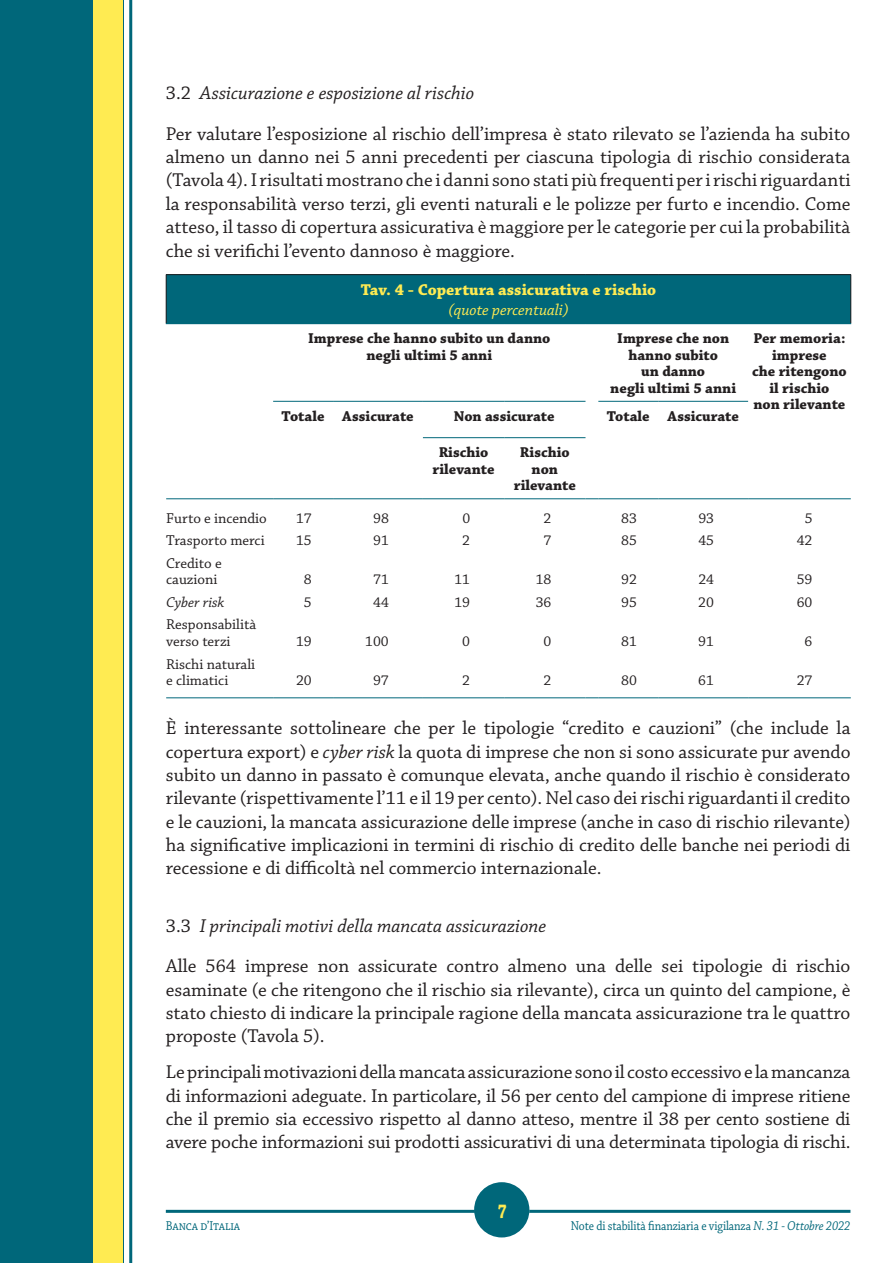
<style>
.page{position:relative;width:893px;height:1263px;background:#fff}
.page>*{position:absolute;margin:0;border:0;box-sizing:border-box;transform-origin:0 0}
.t1{font:700 21px "Chaparral Pro";color:#ffeb52;scale:.75 1}
.t2{font:19.5px/23.2px "Chaparral Pro";color:#231f20;text-align:justify}
.t3{font:700 16.5px "Chaparral Pro";color:#ffeb52}
.t4{font:italic 16.5px "Chaparral Pro";color:#ffeb52}
.t5{font:700 15px/16.5px "Chaparral Pro";color:#231f20;text-align:center}
.t6{font:15px/16.5px "Chaparral Pro";color:#231f20}
.t7{font:italic 15px "Chaparral Pro";color:#231f20}
.t8{font:13.5px "Chaparral Pro";letter-spacing:-.01em;color:#00677a;scale:.87 1}
.s1{font-style:italic}
</style>
<div class="page">
<div style="left:0;top:0;width:123px;height:1263px;background:#00677a"></div>
<div style="left:94px;top:0;width:29px;height:1263px;background:#ffeb52"></div>
<hr style="left:129px;top:0;width:3px;height:1263px;background:#00677a">
<svg style="left:474px;top:1215px;width:53px;height:23px"></svg>
<hr style="left:166px;top:1210px;width:308px;height:3px;background:#00677a">
<hr style="left:529px;top:1210px;width:321px;height:3px;background:#00677a">
<div style="left:166px;top:275px;width:685px;height:49px;background:#00677a"></div>
<hr style="left:166px;top:274px;width:107px;height:1px;background:#231f20">
<hr style="left:273px;top:274px;width:60px;height:1px;background:#231f20">
<hr style="left:333px;top:274px;width:90px;height:1px;background:#231f20">
<hr style="left:423px;top:274px;width:81px;height:1px;background:#231f20">
<hr style="left:504px;top:274px;width:81px;height:1px;background:#231f20">
<svg style="left:585px;top:274px;width:13px;height:1px"></svg>
<hr style="left:598px;top:274px;width:60px;height:1px;background:#231f20">
<hr style="left:658px;top:274px;width:90px;height:1px;background:#231f20">
<hr style="left:748px;top:274px;width:103px;height:1px;background:#231f20">
<hr style="left:166px;top:275px;width:1px;height:48px;background:#231f20">
<hr style="left:850px;top:275px;width:1px;height:48px;background:#231f20">
<hr style="left:423px;top:437px;width:81px;height:1px;background:#00677a">
<hr style="left:504px;top:437px;width:81px;height:1px;background:#00677a">
<hr style="left:166px;top:697px;width:107px;height:1px;background:#00677a">
<hr style="left:273px;top:697px;width:60px;height:1px;background:#00677a">
<hr style="left:333px;top:697px;width:90px;height:1px;background:#00677a">
<hr style="left:423px;top:697px;width:81px;height:1px;background:#00677a">
<hr style="left:504px;top:697px;width:81px;height:1px;background:#00677a">
<svg style="left:585px;top:697px;width:13px;height:1px"></svg>
<hr style="left:598px;top:697px;width:60px;height:1px;background:#00677a">
<hr style="left:658px;top:697px;width:90px;height:1px;background:#00677a">
<hr style="left:748px;top:697px;width:103px;height:1px;background:#00677a">
<hr style="left:598px;top:401px;width:60px;height:1px;background:#00677a">
<hr style="left:658px;top:401px;width:90px;height:1px;background:#00677a">
<hr style="left:273px;top:401px;width:60px;height:1px;background:#00677a">
<hr style="left:333px;top:401px;width:90px;height:1px;background:#00677a">
<hr style="left:423px;top:401px;width:81px;height:1px;background:#00677a">
<hr style="left:504px;top:401px;width:81px;height:1px;background:#00677a">
<hr style="left:166px;top:498px;width:107px;height:1px;background:#00677a">
<hr style="left:273px;top:498px;width:60px;height:1px;background:#00677a">
<hr style="left:333px;top:498px;width:90px;height:1px;background:#00677a">
<hr style="left:423px;top:498px;width:81px;height:1px;background:#00677a">
<hr style="left:504px;top:498px;width:81px;height:1px;background:#00677a">
<svg style="left:585px;top:498px;width:13px;height:1px"></svg>
<hr style="left:598px;top:498px;width:60px;height:1px;background:#00677a">
<hr style="left:658px;top:498px;width:90px;height:1px;background:#00677a">
<hr style="left:748px;top:498px;width:103px;height:1px;background:#00677a">
<div style="left:474px;top:1182px;width:55px;height:55px;background:#00677a;border-radius:50%"></div>
<p class="t2" style="left:166px;top:74px;width:686px;line-height:40.3px">3.2 <span class="s1">Assicurazione e esposizione al rischio<br></span>Per valutare l’esposizione al rischio dell’impresa è stato rilevato se l’azienda ha subito</p>
<p class="t2" style="left:166px;top:146px;width:686px">almeno un danno nei 5 anni precedenti per ciascuna tipologia di rischio considerata (Tavola 4). I risultati mostrano che i danni sono stati più frequenti per i rischi riguardanti la responsabilità verso terzi, gli eventi naturali e le polizze per furto e incendio. Come atteso, il tasso di copertura assicurativa è maggiore per le categorie per cui la probabilità che si verifichi l’evento dannoso è maggiore.</p>
<p class="t3" style="left:361px;top:280px;width:297px">Tav. 4 - Copertura assicurativa e rischio</p>
<p class="t4" style="left:448px;top:301px;width:122px">(quote percentuali)</p>
<p class="t5" style="left:308px;top:331px;width:244px">Imprese che hanno subito un danno negli ultimi 5 anni</p>
<p class="t5" style="left:610px;top:331px;width:127px">Imprese che non hanno subito<br>un danno<br>negli ultimi 5 anni</p>
<p class="t5" style="left:752px;top:331px;width:96px">Per memoria: imprese<br>che ritengono il rischio<br>non rilevante</p>
<p class="t5" style="left:282px;top:408px;width:134px">Totale Assicurate</p>
<p class="t5" style="left:454px;top:408px;width:102px">Non assicurate</p>
<p class="t5" style="left:607px;top:408px;width:134px">Totale Assicurate</p>
<p class="t5" style="left:432px;top:445px;width:64px">Rischio rilevante</p>
<p class="t5" style="left:514px;top:445px;width:64px">Rischio non rilevante</p>
<p class="t6" style="left:166px;top:510px;width:102px">Furto e incendio</p>
<p class="t6" style="left:296px;top:510px;width:17px">17</p>
<p class="t6" style="left:373px;top:510px;width:17px">98</p>
<p class="t6" style="left:462px;top:510px;width:9px">0</p>
<p class="t6" style="left:544px;top:510px;width:9px">2</p>
<p class="t6" style="left:621px;top:510px;width:17px">83</p>
<p class="t6" style="left:698px;top:510px;width:17px">93</p>
<p class="t6" style="left:805px;top:510px;width:9px">5</p>
<p class="t6" style="left:166px;top:533px;width:100px">Trasporto merci</p>
<p class="t6" style="left:296px;top:533px;width:17px">15</p>
<p class="t6" style="left:373px;top:533px;width:17px">91</p>
<p class="t6" style="left:462px;top:533px;width:9px">2</p>
<p class="t6" style="left:544px;top:533px;width:9px">7</p>
<p class="t6" style="left:621px;top:533px;width:17px">85</p>
<p class="t6" style="left:698px;top:533px;width:17px">45</p>
<p class="t6" style="left:797px;top:533px;width:17px">42</p>
<p class="t6" style="left:166px;top:555px;width:57px">Credito e cauzioni</p>
<p class="t6" style="left:304px;top:572px;width:9px">8</p>
<p class="t6" style="left:373px;top:572px;width:17px">71</p>
<p class="t6" style="left:454px;top:572px;width:17px">11</p>
<p class="t6" style="left:536px;top:572px;width:17px">18</p>
<p class="t6" style="left:621px;top:572px;width:17px">92</p>
<p class="t6" style="left:698px;top:572px;width:17px">24</p>
<p class="t6" style="left:797px;top:572px;width:17px">59</p>
<p class="t7" style="left:166px;top:594px;width:60px">Cyber risk</p>
<p class="t6" style="left:304px;top:594px;width:9px">5</p>
<p class="t6" style="left:373px;top:594px;width:17px">44</p>
<p class="t6" style="left:454px;top:594px;width:17px">19</p>
<p class="t6" style="left:536px;top:594px;width:17px">36</p>
<p class="t6" style="left:621px;top:594px;width:17px">95</p>
<p class="t6" style="left:698px;top:594px;width:17px">20</p>
<p class="t6" style="left:797px;top:594px;width:17px">60</p>
<p class="t6" style="left:166px;top:617px;width:92px">Responsabilità verso terzi</p>
<p class="t6" style="left:296px;top:633px;width:17px">19</p>
<p class="t6" style="left:365px;top:633px;width:25px">100</p>
<p class="t6" style="left:462px;top:633px;width:9px">0</p>
<p class="t6" style="left:544px;top:633px;width:9px">0</p>
<p class="t6" style="left:621px;top:633px;width:17px">81</p>
<p class="t6" style="left:698px;top:633px;width:17px">91</p>
<p class="t6" style="left:805px;top:633px;width:9px">6</p>
<p class="t6" style="left:166px;top:656px;width:91px">Rischi naturali e climatici</p>
<p class="t6" style="left:296px;top:673px;width:17px">20</p>
<p class="t6" style="left:373px;top:673px;width:17px">97</p>
<p class="t6" style="left:462px;top:673px;width:9px">2</p>
<p class="t6" style="left:544px;top:673px;width:9px">2</p>
<p class="t6" style="left:621px;top:673px;width:17px">80</p>
<p class="t6" style="left:698px;top:673px;width:17px">61</p>
<p class="t6" style="left:797px;top:673px;width:17px">27</p>
<p class="t2" style="left:166px;top:717px;width:686px">È interessante sottolineare che per le tipologie “credito e cauzioni” (che include la copertura export) e <span class="s1">cyber risk</span> la quota di imprese che non si sono assicurate pur avendo subito un danno in passato è comunque elevata, anche quando il rischio è considerato rilevante (rispettivamente l’11 e il 19 per cento). Nel caso dei rischi riguardanti il credito e le cauzioni, la mancata assicurazione delle imprese (anche in caso di rischio rilevante) ha significative implicazioni in termini di rischio di credito delle banche nei periodi di recessione e di difficoltà nel commercio internazionale.</p>
<p class="t2" style="left:166px;top:906px;width:686px;line-height:40.3px">3.3 <span class="s1">I principali motivi della mancata assicurazione<br></span>Alle 564 imprese non assicurate contro almeno una delle sei tipologie di rischio</p>
<p class="t2" style="left:166px;top:978px;width:686px">esaminate (e che ritengono che il rischio sia rilevante), circa un quinto del campione, è stato chiesto di indicare la principale ragione della mancata assicurazione tra le quattro proposte (Tavola 5).</p>
<p class="t2" style="left:166px;top:1061px;width:686px">Le principali motivazioni della mancata assicurazione sono il costo eccessivo e la mancanza di informazioni adeguate. In particolare, il 56 per cento del campione di imprese ritiene che il premio sia eccessivo rispetto al danno atteso, mentre il 38 per cento sostiene di avere poche informazioni sui prodotti assicurativi di una determinata tipologia di rischi.</p>
<p class="t1" style="left:498px;top:1198px;width:13px">7</p>
<p class="t8" style="left:166px;top:1219px;width:87px">Banca d’Italia</p>
<p class="t8" style="left:571px;top:1219px;width:323px">Note di stabilità finanziaria e vigilanza <span class="s1">N. 31 - Ottobre 2022</span></p>
</div>
